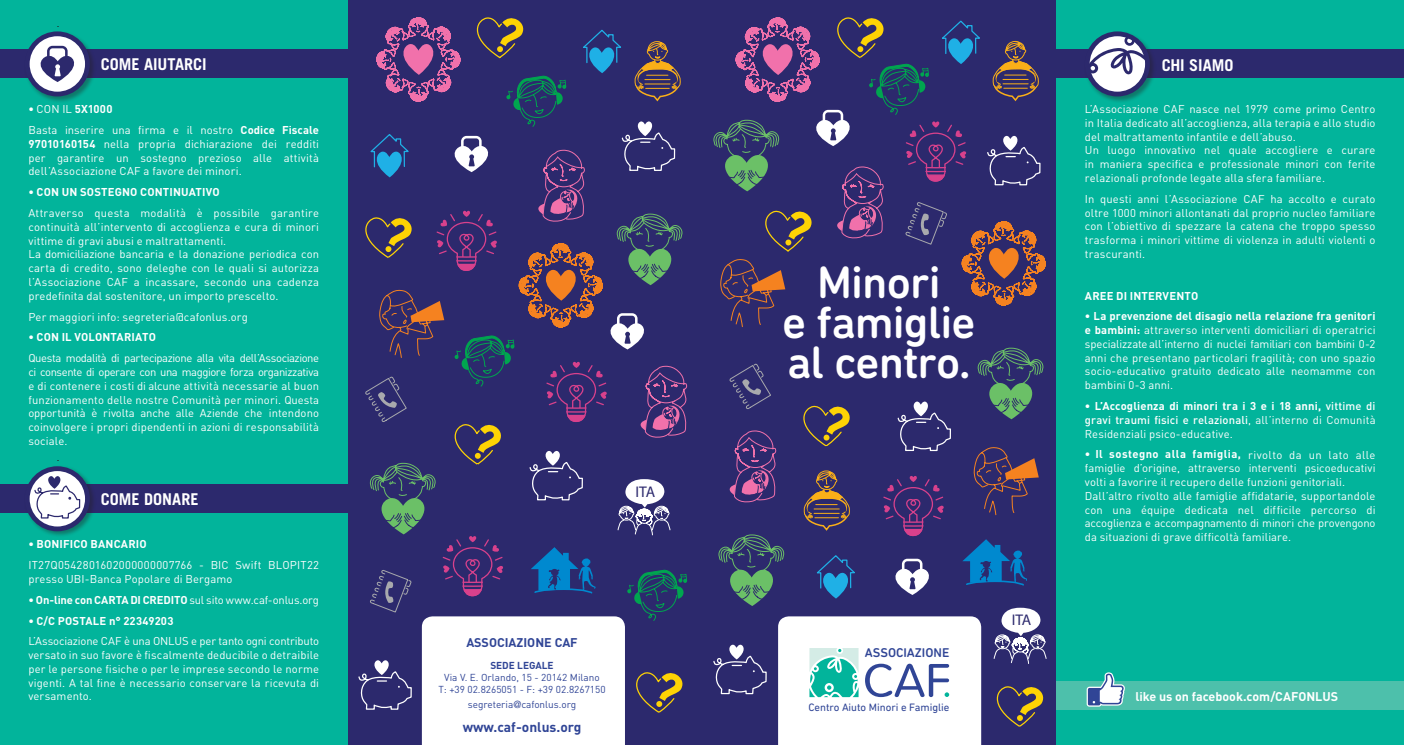
<style>
.page{position:relative;width:1404px;height:745px;background:#fff}
.page>*{position:absolute;margin:0;border:0;box-sizing:border-box;transform-origin:0 0}
.t1{font:500 46.25px "DIN Next Rounded LT Pro";letter-spacing:-.02em;color:#fff}
.TITOLETTO{font:700 16.25px "Trade Gothic";letter-spacing:-.005em;color:#fff}
.t2{font:15.5px "Myriad Pro";letter-spacing:-.035em;color:#2c296d}
.t3{font:700 13.75px "DIN";color:#304596}
.t4{font:500 12.88px "DIN Next Rounded LT Pro";color:#304596}
.ANTE{font:700 12.5px "DIN";color:#fff}
.t5{font:700 12.5px "DIN";color:#304596}
.ANTE-2{font:11.25px/13.8px "DIN";letter-spacing:.01em;color:#fff;text-align:justify}
.ANTE-3{font:700 11.25px "DIN";letter-spacing:.01em;color:#fff}
.ANTE-4{font:700 11.25px "DIN";letter-spacing:-.015em;color:#fff}
.t6{font:10.88px "DIN Next Rounded LT Pro";color:#304596}
.t7{font:10px "DIN";color:#304596}
.t8{font:700 10px "DIN";color:#304596}
.s1{font-weight:400}
.s2{font-weight:700}
.s3{font-family:"Helvetica Neue"}
.s4{font-weight:500}
</style>
<div class="page">
<div style="left:347px;top:0;width:709px;height:744px;background:#2c296d"></div>
<div style="left:0;top:0;width:347px;height:744px;background:#02b49b"></div>
<div style="left:1056px;top:0;width:347px;height:744px;background:#02b49b"></div>
<div style="left:0;top:50px;width:347px;height:28px;background:#2c296d"></div>
<div style="left:1056px;top:50px;width:347px;height:28px;background:#2c296d"></div>
<div style="left:1056px;top:680px;width:347px;height:29px;background:#4dc0ab"></div>
<div style="left:24px;top:30px;width:72px;height:73px;background:#231f20;opacity:.4"></div>
<svg style="left:27px;top:34px;width:60px;height:60px"></svg>
<div style="left:25px;top:31px;width:65px;height:65px;border:5px solid #2c296d;border-radius:50%"></div>
<div style="left:1083px;top:30px;width:73px;height:73px;background:#231f20;opacity:.4"></div>
<svg style="left:1087px;top:34px;width:60px;height:60px"></svg>
<svg style="left:1087px;top:37px;width:60px;height:38px"></svg>
<div style="left:1084px;top:31px;width:65px;height:65px;border:5px solid #2c296d;border-radius:50%"></div>
<div style="left:0;top:484px;width:347px;height:28px;background:#2c296d"></div>
<div style="left:24px;top:465px;width:72px;height:72px;background:#231f20;opacity:.4"></div>
<svg style="left:27px;top:468px;width:60px;height:60px"></svg>
<div style="left:25px;top:466px;width:65px;height:65px;border:5px solid #2c296d;border-radius:50%"></div>
<svg style="left:33px;top:474px;width:48px;height:45px;background:#d2d2e0"></svg>
<svg style="left:33px;top:46px;width:49px;height:36px"></svg>
<svg style="left:1086px;top:672px;width:39px;height:34px"></svg>
<svg style="left:710px;top:17px;width:335px;height:310px;background:#3e366d"></svg>
<svg style="left:354px;top:17px;width:336px;height:727px;background:#4e4a7f"></svg>
<svg style="left:712px;top:347px;width:334px;height:397px"></svg>
<p class="TITOLETTO" style="left:101px;top:55px;width:107px">COME AIUTARCI</p>
<p class="TITOLETTO" style="left:1161px;top:55px;width:73px">CHI SIAMO</p>
<p class="ANTE-3" style="left:28px;top:102px;width:86px">• <span class="s1">CON IL</span> 5X1000</p>
<p class="ANTE-2" style="left:28px;top:123px;width:292px">Basta inserire una firma e il nostro <span class="s2">Codice Fiscale 97010160154</span> nella propria dichiarazione dei redditi per garantire un sostegno prezioso alle attività dell’Associazione CAF a favore dei minori.</p>
<p class="ANTE-3" style="left:28px;top:185px;width:193px">• CON UN SOSTEGNO CONTINUATIVO</p>
<p class="ANTE-2" style="left:28px;top:206px;width:292px">Attraverso questa modalità è possibile garantire continuità all’intervento di accoglienza e cura di minori vittime di gravi abusi e maltrattamenti.</p>
<p class="ANTE-2" style="left:28px;top:247px;width:292px">La domiciliazione bancaria e la donazione periodica con carta di credito, sono deleghe con le quali si autorizza l’Associazione CAF a incassare, secondo una cadenza predefinita dal sostenitore, un importo prescelto.</p>
<p class="ANTE-2" style="left:28px;top:309px;width:221px">Per maggiori info: segreteria@cafonlus.org</p>
<p class="ANTE-3" style="left:28px;top:330px;width:129px">• CON IL VOLONTARIATO</p>
<p class="ANTE-2" style="left:28px;top:351px;width:292px">Questa modalità di partecipazione alla vita dell’Associazione ci consente di operare con una maggiore forza organizzativa e di contenere i costi di alcune attività necessarie al buon funzionamento delle nostre Comunità per minori. Questa opportunità è rivolta anche alle Aziende che intendono coinvolgere i propri dipendenti in azioni di responsabilità sociale.</p>
<p class="TITOLETTO" style="left:101px;top:489px;width:99px">COME DONARE</p>
<p class="ANTE-3" style="left:28px;top:536px;width:120px">• BONIFICO BANCARIO</p>
<p class="ANTE-2" style="left:28px;top:557px;width:292px">IT27Q0542801602000000007766 - BIC Swift BLOPIT22 presso UBI-Banca Popolare di Bergamo</p>
<p class="ANTE-4" style="left:28px;top:592px;width:292px">• On-line con CARTA DI CREDITO <span class="s1">sul sito www.caf-onlus.org</span></p>
<p class="ANTE-3" style="left:28px;top:612px;width:146px">• C/C POSTALE n° 22349203</p>
<p class="ANTE-2" style="left:28px;top:633px;width:292px">L’Associazione CAF è una ONLUS e per tanto ogni contributo versato in suo favore è fiscalmente deducibile o detraibile per le persone fisiche o per le imprese secondo le norme vigenti. A tal fine è necessario conservare la ricevuta di versamento.</p>
<h3 class="t2" style="left:635px;top:481px;width:21px">ITA</h3>
<p class="t5" style="left:466px;top:634px;width:113px">ASSOCIAZIONE CAF</p>
<p class="t8" style="left:490px;top:658px;width:65px">SEDE LEGALE</p>
<p class="t7" style="left:444px;top:671px;width:157px">Via V. E. Orlando, 15 - 20142 Milano</p>
<p class="t7" style="left:438px;top:683px;width:169px">T: +39 02.8265051 - F: +39 02.8267150</p>
<p class="t7" style="left:468px;top:698px;width:110px">segreteria<span class="s3">@</span>cafonlus.org</p>
<p class="t3" style="left:462px;top:717px;width:120px">www.caf-onlus.org</p>
<p class="t1" style="left:817px;top:255px;width:125px">Minori</p>
<p class="t1" style="left:782px;top:295px;width:195px">e famiglie</p>
<p class="t1" style="left:787px;top:335px;width:185px">al centro.</p>
<p class="t4" style="left:864px;top:644px;width:86px">ASSOCIAZIONE</p>
<p class="t6" style="left:808px;top:700px;width:143px">Centro Aiuto Minori e Famiglie</p>
<h3 class="t2" style="left:1011px;top:610px;width:21px">ITA</h3>
<p class="ANTE-2" style="left:1084px;top:102px;width:292px">L’Associazione CAF nasce nel 1979 come primo Centro in Italia dedicato all’accoglienza, alla terapia e allo studio del maltrattamento infantile e dell’abuso.</p>
<p class="ANTE-2" style="left:1084px;top:143px;width:292px">Un luogo innovativo nel quale accogliere e curare in maniera specifica e professionale minori con ferite relazionali profonde legate alla sfera familiare.</p>
<p class="ANTE-2" style="left:1084px;top:191px;width:292px">In questi anni l’Associazione CAF ha accolto e curato oltre 1000 minori allontanati dal proprio nucleo familiare con l’obiettivo di spezzare la catena che troppo spesso trasforma i minori vittime di violenza in adulti violenti o trascuranti.</p>
<p class="ANTE-3" style="left:1084px;top:288px;width:115px">AREE DI INTERVENTO</p>
<p class="ANTE-2" style="left:1084px;top:309px;width:292px"><span class="s2">• La prevenzione del disagio nella relazione fra genitori e bambini:</span> attraverso interventi domiciliari di operatrici specializzate all’interno di nuclei familiari con bambini 0-2 anni che presentano particolari fragilità; con uno spazio socio-educativo gratuito dedicato alle neomamme con bambini 0-3 anni.</p>
<p class="ANTE-2" style="left:1084px;top:398px;width:292px"><span class="s2">• L’Accoglienza di minori tra i 3 e i 18 anni,</span> <span class="s4">vittime di gravi traumi fisici e relazionali</span>, all’interno di Comunità Residenziali psico-educative.</p>
<p class="ANTE-2" style="left:1084px;top:447px;width:292px"><span class="s2">• Il sostegno alla famiglia,</span> rivolto da un lato alle famiglie d’origine, attraverso interventi psicoeducativi volti a favorire il recupero delle funzioni genitoriali.</p>
<p class="ANTE-2" style="left:1084px;top:488px;width:292px">Dall’altro rivolto alle famiglie affidatarie, supportandole con una équipe dedicata nel difficile percorso di accoglienza e accompagnamento di minori che provengono da situazioni di grave difficoltà familiare.</p>
<p class="ANTE" style="left:1135px;top:687px;width:204px">like us on facebook.com/CAFONLUS</p>
</div>
